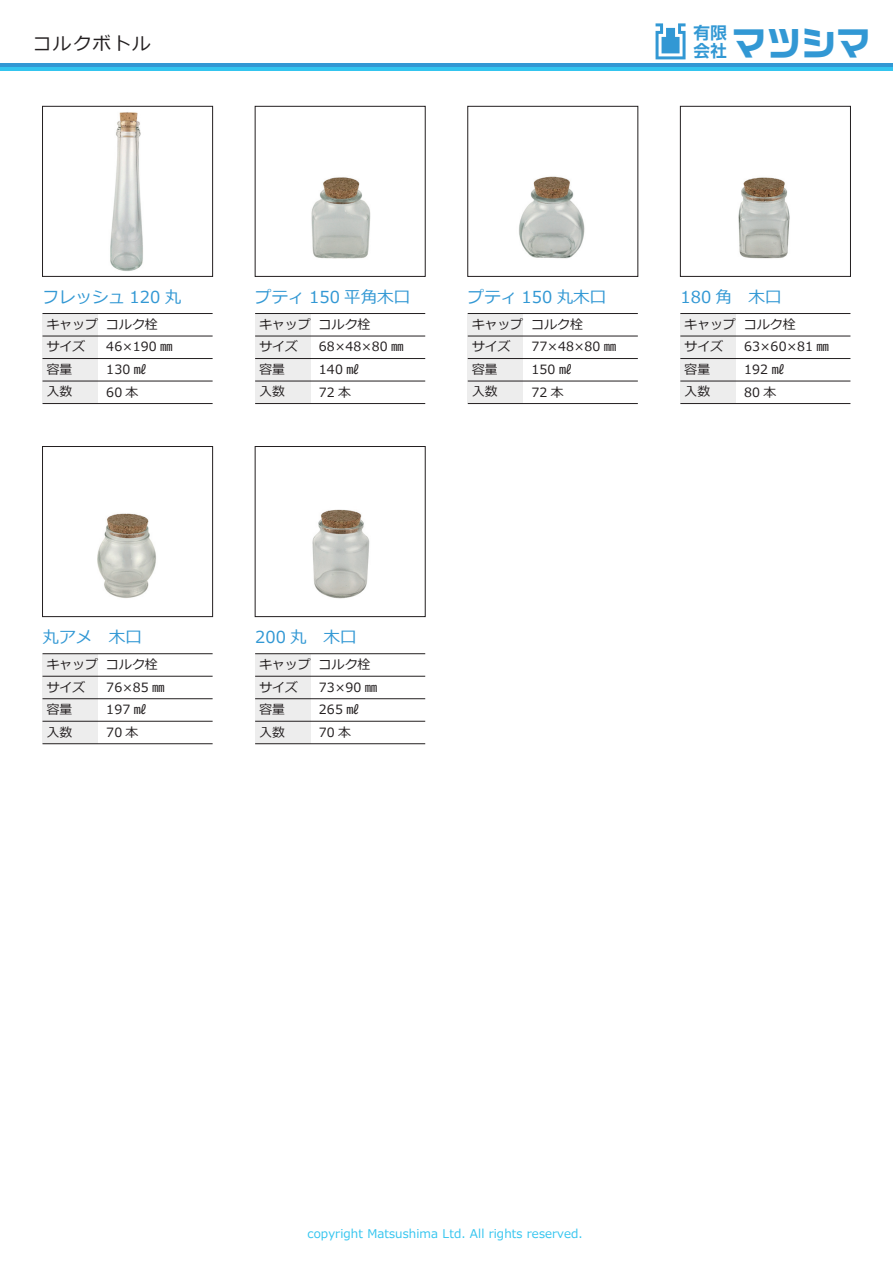
<style>
.page{position:relative;width:893px;height:1263px;background:#fff}
.page>*{position:absolute;margin:0;border:0;box-sizing:border-box;transform-origin:0 0}
.t1{font:700 34.5px "Ro G San Srf Std";color:#3298d4}
.t2{font:18px "Meiryo";letter-spacing:.1em;color:#231f20}
.t3{font:16.5px "Meiryo";letter-spacing:.005em;color:#3298d4}
.t4{font:700 16.5px "UD Shin Go Pro De";color:#3298d4}
.t5{font:12.75px/22.5px "Meiryo";letter-spacing:.01em;color:#231f20}
.t6{font:12px "Meiryo";letter-spacing:.01em;color:#34c5ef}
.s1{font-family:"UD Shin Go Pro De";font-size:16.5px}
</style>
<div class="page">
<hr style="left:0;top:64px;width:893px;height:3px;background:#3298d4">
<hr style="left:0;top:67px;width:893px;height:4px;background:#34c5ef">
<svg style="left:656px;top:23px;width:30px;height:36px"></svg>
<div style="left:255px;top:314px;width:55px;height:89px;background:#ededed"></div>
<hr style="left:255px;top:313px;width:170px;height:1px;background:#231f20">
<hr style="left:255px;top:403px;width:170px;height:1px;background:#231f20">
<hr style="left:255px;top:336px;width:170px;height:1px;background:#231f20">
<hr style="left:255px;top:358px;width:170px;height:1px;background:#231f20">
<hr style="left:255px;top:381px;width:170px;height:1px;background:#231f20">
<div style="left:43px;top:654px;width:55px;height:89px;background:#ededed"></div>
<hr style="left:43px;top:653px;width:170px;height:1px;background:#231f20">
<hr style="left:43px;top:743px;width:170px;height:1px;background:#231f20">
<hr style="left:43px;top:676px;width:170px;height:1px;background:#231f20">
<hr style="left:43px;top:698px;width:170px;height:1px;background:#231f20">
<hr style="left:43px;top:721px;width:170px;height:1px;background:#231f20">
<div style="left:255px;top:654px;width:55px;height:89px;background:#ededed"></div>
<hr style="left:255px;top:653px;width:170px;height:1px;background:#231f20">
<hr style="left:255px;top:743px;width:170px;height:1px;background:#231f20">
<hr style="left:255px;top:676px;width:170px;height:1px;background:#231f20">
<hr style="left:255px;top:698px;width:170px;height:1px;background:#231f20">
<hr style="left:255px;top:721px;width:170px;height:1px;background:#231f20">
<div style="left:43px;top:314px;width:55px;height:89px;background:#ededed"></div>
<hr style="left:43px;top:313px;width:170px;height:1px;background:#231f20">
<hr style="left:43px;top:403px;width:170px;height:1px;background:#231f20">
<hr style="left:43px;top:336px;width:170px;height:1px;background:#231f20">
<hr style="left:43px;top:358px;width:170px;height:1px;background:#231f20">
<hr style="left:43px;top:381px;width:170px;height:1px;background:#231f20">
<div style="left:468px;top:314px;width:55px;height:89px;background:#ededed"></div>
<hr style="left:468px;top:313px;width:170px;height:1px;background:#231f20">
<hr style="left:468px;top:403px;width:170px;height:1px;background:#231f20">
<hr style="left:468px;top:336px;width:170px;height:1px;background:#231f20">
<hr style="left:468px;top:358px;width:170px;height:1px;background:#231f20">
<hr style="left:468px;top:381px;width:170px;height:1px;background:#231f20">
<div style="left:680px;top:314px;width:56px;height:89px;background:#ededed"></div>
<hr style="left:680px;top:313px;width:170px;height:1px;background:#231f20">
<hr style="left:680px;top:403px;width:170px;height:1px;background:#231f20">
<hr style="left:680px;top:336px;width:170px;height:1px;background:#231f20">
<hr style="left:680px;top:358px;width:170px;height:1px;background:#231f20">
<hr style="left:680px;top:381px;width:170px;height:1px;background:#231f20">
<img style="left:43px;top:106px;width:170px;height:170px">
<img style="left:255px;top:106px;width:170px;height:170px">
<img style="left:468px;top:106px;width:170px;height:170px">
<img style="left:680px;top:106px;width:170px;height:170px">
<img style="left:43px;top:446px;width:170px;height:171px">
<img style="left:255px;top:446px;width:170px;height:171px">
<h2 class="t2" style="left:33px;top:31px;width:118px">コルクボトル</h2>
<p class="t4" style="left:694px;top:20px;width:35px">有限</p>
<h1 class="t1" style="left:694px;top:19px;width:179px"><span class="s1">会社</span>マツシマ</h1>
<p class="t3" style="left:43px;top:286px;width:140px">フレッシュ 120 丸</p>
<p class="t3" style="left:468px;top:286px;width:140px">プティ 150 丸木口</p>
<p class="t3" style="left:680px;top:286px;width:103px">180 角　木口</p>
<p class="t5" style="left:47px;top:314px;width:53px">キャップサイズ容量<br>入数</p>
<p class="t5" style="left:106px;top:314px;width:68px">コルク栓<br>46×190 ㎜<br>130 ㎖<br>60 本</p>
<p class="t5" style="left:472px;top:314px;width:53px">キャップサイズ容量<br>入数</p>
<p class="t5" style="left:531px;top:314px;width:86px">コルク栓<br>77×48×80 ㎜<br>150 ㎖<br>72 本</p>
<p class="t5" style="left:685px;top:314px;width:53px">キャップサイズ容量<br>入数</p>
<p class="t5" style="left:744px;top:314px;width:86px">コルク栓<br>63×60×81 ㎜<br>192 ㎖<br>80 本</p>
<p class="t3" style="left:255px;top:286px;width:157px">プティ 150 平角木口</p>
<p class="t5" style="left:259px;top:314px;width:53px">キャップサイズ容量<br>入数</p>
<p class="t5" style="left:319px;top:314px;width:86px">コルク栓<br>68×48×80 ㎜<br>140 ㎖<br>72 本</p>
<p class="t3" style="left:43px;top:626px;width:101px">丸アメ　木口</p>
<p class="t3" style="left:255px;top:626px;width:103px">200 丸　木口</p>
<p class="t5" style="left:47px;top:654px;width:53px">キャップサイズ容量<br>入数</p>
<p class="t5" style="left:106px;top:654px;width:60px">コルク栓<br>76×85 ㎜<br>197 ㎖<br>70 本</p>
<p class="t5" style="left:259px;top:654px;width:53px">キャップサイズ容量<br>入数</p>
<p class="t5" style="left:319px;top:654px;width:60px">コルク栓<br>73×90 ㎜<br>265 ㎖<br>70 本</p>
<p class="t6" style="left:308px;top:1225px;width:277px">copyright Matsushima Ltd. All rights reserved.</p>
</div>
